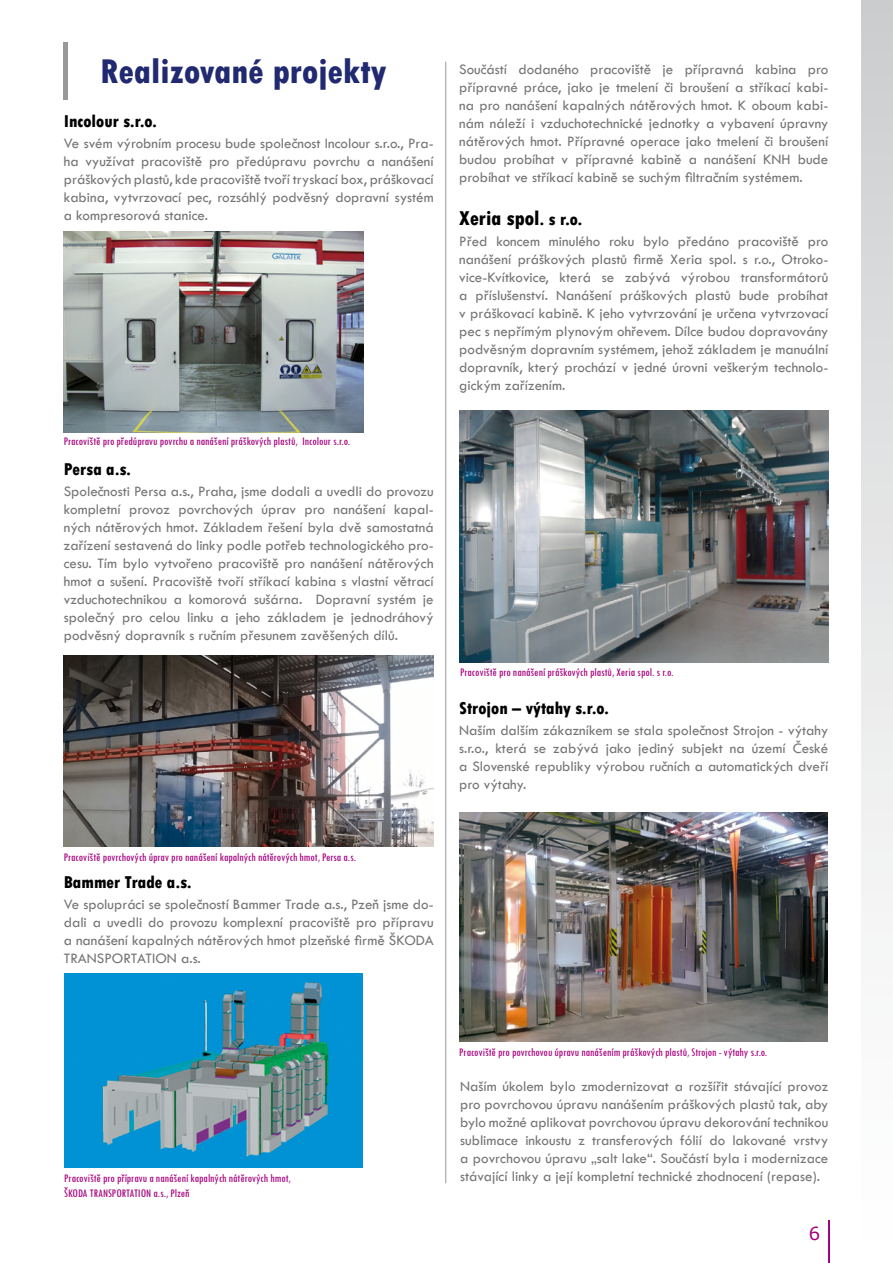
<style>
.page{position:relative;width:893px;height:1263px;background:#fff}
.page>*{position:absolute;margin:0;border:0;box-sizing:border-box;transform-origin:0 0}
.t1{font:800 condensed 36px "Tw Cen";color:#212970}
.t2{font:800 condensed 21px "Tw Cen";color:#000}
.t3{font:800 condensed 18px "Tw Cen";color:#000}
.t4{font:18px "Verdana";color:#a5027d}
.t5{font:15px/18px "Tw Cen";color:#757577;text-align:justify}
.t6{font:condensed 12px/15px "Tw Cen";color:#a5027d}
.s1{font-size:18px}
</style>
<div class="page">
<img style="left:459px;top:410px;width:369px;height:252px">
<img style="left:64px;top:231px;width:299px;height:201px">
<img style="left:64px;top:656px;width:370px;height:191px">
<img style="left:460px;top:812px;width:368px;height:229px">
<img style="left:64px;top:973px;width:298px;height:195px">
<hr style="left:828px;top:1220px;width:1px;height:43px;background:#a5027d">
<hr style="left:64px;top:43px;width:4px;height:57px;background:#98999b">
<hr style="left:445px;top:62px;width:1px;height:1121px;background:#98999b">
<div style="left:861px;top:0;width:32px;height:1263px;background:linear-gradient(to bottom,#cdcecf,#fff)"></div>
<h1 class="t1" style="left:100px;top:50px;width:288px">Realizované projekty</h1>
<p class="t3" style="left:64px;top:111px;width:95px">Incolour s.r.o.</p>
<p class="t5" style="left:64px;top:134px;width:371px">Ve svém výrobním procesu bude společnost Incolour s.r.o., Pra&shy;ha využívat pracoviště pro předúpravu povrchu a nanášení práškových plastů, kde pracoviště tvoří tryskací box, práškovací kabina, vytvrzovací pec, rozsáhlý podvěsný dopravní systém a kompresorová stanice.</p>
<p class="t6" style="left:64px;top:433px;width:288px">Pracoviště pro předúpravu povrchu a nanášení práškových plastů, Incolour s.r.o.</p>
<p class="t3" style="left:64px;top:459px;width:69px">Persa a.s.</p>
<p class="t5" style="left:64px;top:482px;width:371px">Společnosti Persa a.s., Praha, jsme dodali a uvedli do provozu kompletní provoz povrchových úprav pro nanášení kapal&shy;ných nátěrových hmot. Základem řešení byla dvě samostatná zařízení sestavená do linky podle potřeb technologického pro&shy;cesu. Tím bylo vytvořeno pracoviště pro nanášení nátěrových hmot a sušení. Pracoviště tvoří stříkací kabina s vlastní větrací vzduchotechnikou a komorová sušárna. Dopravní systém je společný pro celou linku a jeho základem je jednodráhový podvěsný dopravník s ručním přesunem zavěšených dílů.</p>
<p class="t6" style="left:64px;top:849px;width:294px">Pracoviště povrchových úprav pro nanášení kapalných nátěrových hmot, Persa a.s.</p>
<p class="t3" style="left:64px;top:871px;width:130px">Bammer Trade a.s.</p>
<p class="t5" style="left:64px;top:895px;width:371px">Ve spolupráci se společností Bammer Trade a.s., Pzeň jsme do&shy;dali a uvedli do provozu komplexní pracoviště pro přípravu a nanášení kapalných nátěrových hmot plzeňské firmě ŠKODA TRANSPORTATION a.s.</p>
<p class="t5" style="left:459px;top:60px;width:371px">Součástí dodaného pracoviště je přípravná kabina pro přípravné práce, jako je tmelení či broušení a stříkací kabi&shy;na pro nanášení kapalných nátěrových hmot. K oboum kabi&shy;nám náleží i vzduchotechnické jednotky a vybavení úpravny nátěrových hmot. Přípravné operace jako tmelení či broušení budou probíhat v přípravné kabině a nanášení KNH bude probíhat ve stříkací kabině se suchým filtračním systémem.</p>
<h2 class="t2" style="left:459px;top:206px;width:125px">Xeria spol<span class="s1">. s r.o.</span></h2>
<p class="t5" style="left:459px;top:232px;width:371px">Před koncem minulého roku bylo předáno pracoviště pro nanášení práškových plastů firmě Xeria spol. s r.o., Otroko&shy;vice-Kvítkovice, která se zabývá výrobou transformátorů a příslušenství. Nanášení práškových plastů bude probíhat v práškovací kabině. K jeho vytvrzování je určena vytvrzovací pec s nepřímým plynovým ohřevem. Dílce budou dopravovány podvěsným dopravním systémem, jehož základem je manuální dopravník, který prochází v jedné úrovni veškerým technolo&shy;gickým zařízením.</p>
<p class="t6" style="left:460px;top:664px;width:215px">Pracoviště pro nanášení práškových plastů, Xeria spol. s r.o.</p>
<p class="t3" style="left:459px;top:697px;width:151px">Strojon – výtahy s.r.o.</p>
<p class="t5" style="left:459px;top:721px;width:371px">Naším dalším zákazníkem se stala společnost Strojon - výtahy s.r.o., která se zabývá jako jediný subjekt na území České a Slovenské republiky výrobou ručních a automatických dveří pro výtahy.</p>
<p class="t6" style="left:64px;top:1171px;width:228px">Pracoviště pro přípravu a nanášení kapalných nátěrových hmot,<br>ŠKODA TRANSPORTATION a.s., Plzeň</p>
<p class="t6" style="left:459px;top:1044px;width:309px">Pracoviště pro povrchovou úpravu nanášením práškových plastů, Strojon - výtahy s.r.o.</p>
<p class="t5" style="left:460px;top:1077px;width:370px">Naším úkolem bylo zmodernizovat a rozšířit stávající provoz pro povrchovou úpravu nanášením práškových plastů tak, aby bylo možné aplikovat povrchovou úpravu dekorování technikou sublimace inkoustu z transferových fólií do lakované vrstvy a povrchovou úpravu „salt lake“. Součástí byla i modernizace stávající linky a její kompletní technické zhodnocení (repase).</p>
<p class="t4" style="left:809px;top:1220px;width:13px">6</p>
</div>
